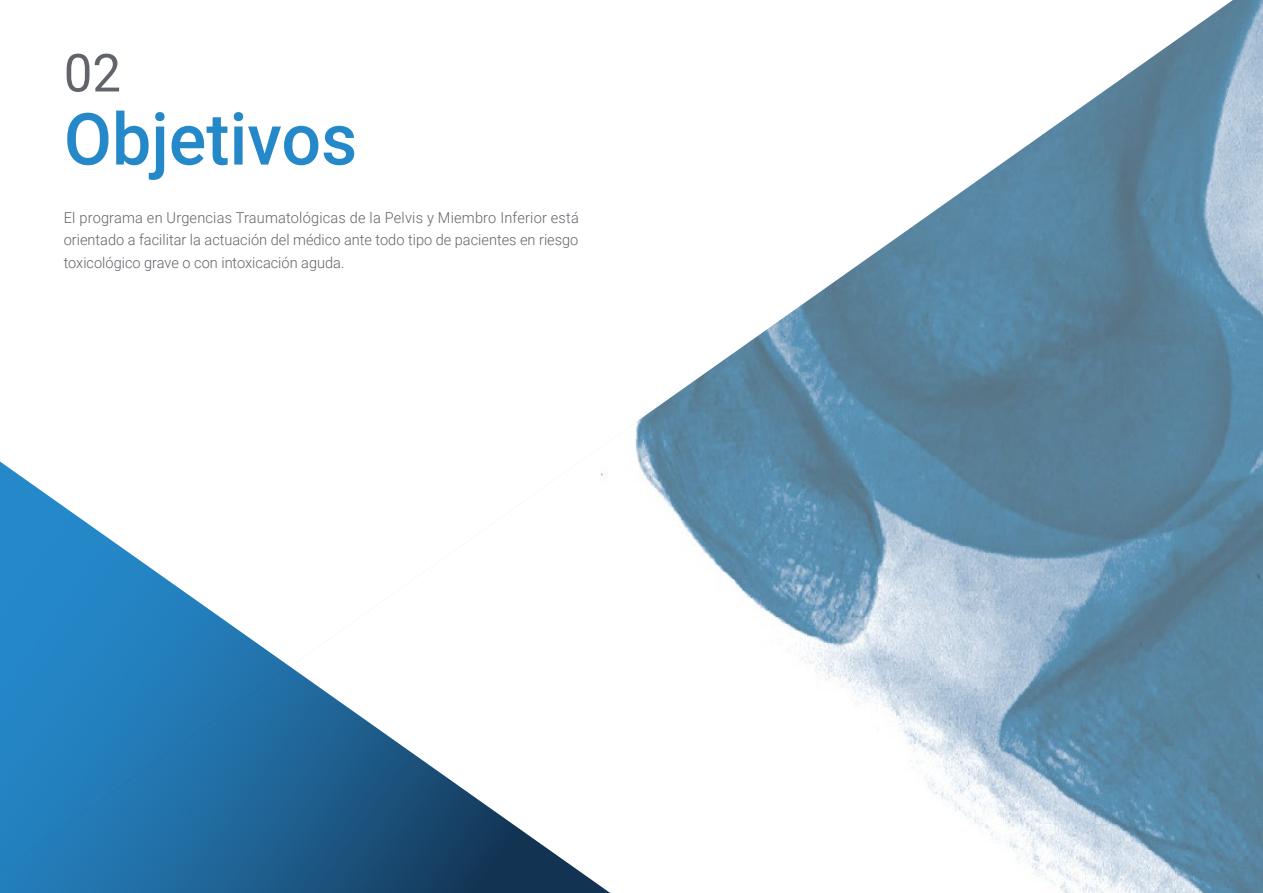
<style>
.page{position:relative;width:1263px;height:893px;background:#fff}
.page>*{position:absolute;margin:0;border:0;box-sizing:border-box;transform-origin:0 0}
.t1{font:500 72px "Roboto";color:#2488c9}
.t2{font:52.5px "Roboto";color:#61646a}
.t3{font:300 15px/22.5px "Roboto";color:#61646a;text-align:justify}
</style>
<div class="page">
<img style="left:635px;top:0;width:628px;height:893px">
<svg style="left:0;top:446px;width:640px;height:447px"></svg>
<h2 class="t2" style="left:64px;top:36px;width:59px">02</h2>
<h1 class="t1" style="left:64px;top:89px;width:295px">Objetivos</h1>
<p class="t3" style="left:64px;top:205px;width:517px">El programa en Urgencias Traumatológicas de la Pelvis y Miembro Inferior está orientado a facilitar la actuación del médico ante todo tipo de pacientes en riesgo toxicológico grave o con intoxicación aguda.</p>
</div>
